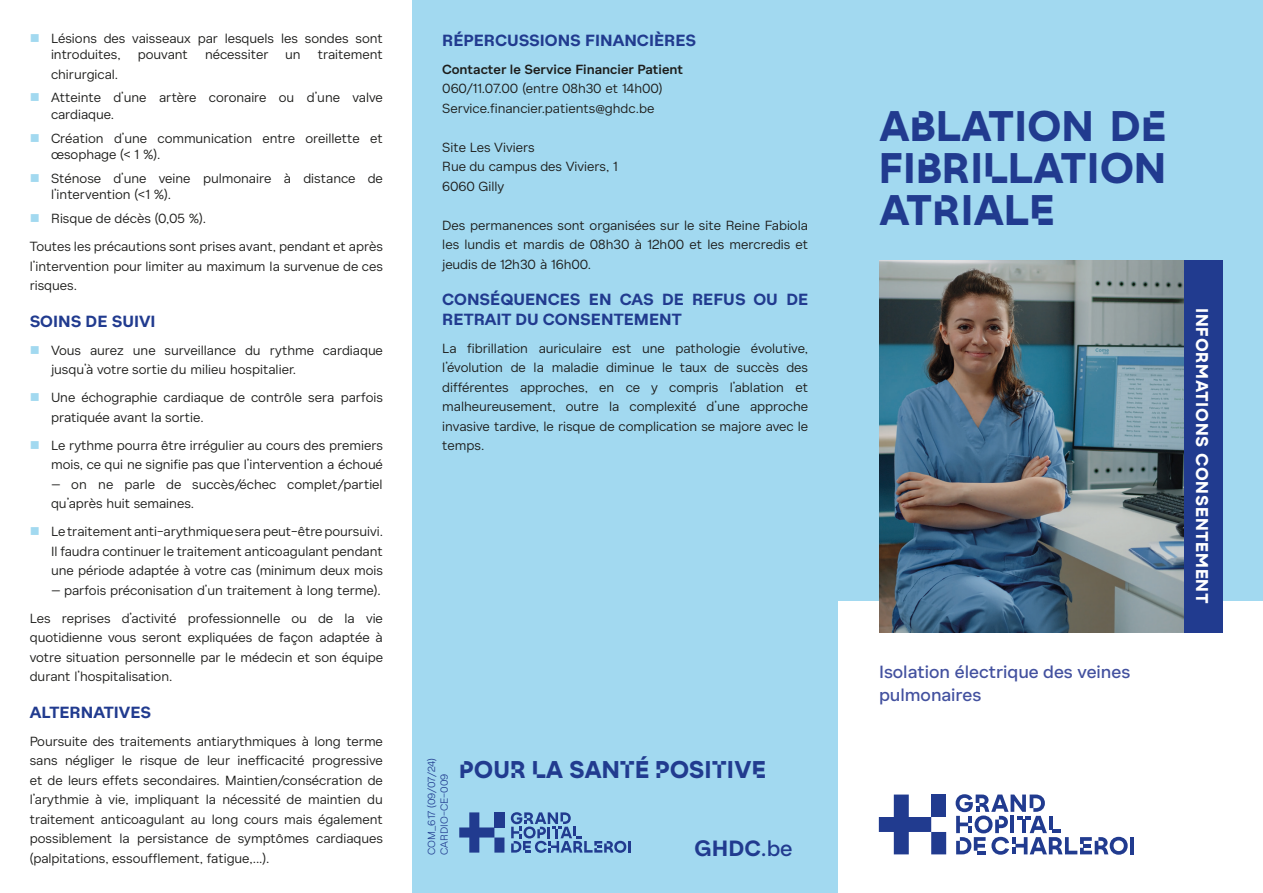
<style>
.page{position:relative;width:1263px;height:893px;background:#fff}
.page>*{position:absolute;margin:0;border:0;box-sizing:border-box;transform-origin:0 0}
.t1{font:45px/42px "Positive";color:#213b8f}
.t2{font:25.5px "Positive";color:#213b8f}
.t3{font:700 22.5px "Sterling";color:#213b8f}
.t4{font:500 18px/22.5px "Sterling";color:#43519f}
.t5{font:18px "Positive";letter-spacing:.04em;color:#fff}
.t6{font:700 16.5px/19.5px "Sterling";color:#213b8f}
.t7{font:13.5px/19.5px "Sterling";color:#1d1d1b}
.t8{font:600 13.5px "Sterling";color:#1d1d1b}
.t9{font:300 10.5px "Sterling";color:#213b8f}
.s1{color:#a2d9f0}
.s2{font-weight:500}
</style>
<div class="page">
<div style="left:412px;top:0;width:426px;height:893px;background:#a2d9f0"></div>
<div style="left:838px;top:0;width:425px;height:600px;background:#a2d9f0"></div>
<div style="left:1184px;top:260px;width:39px;height:373px;background:#213b8f"></div>
<svg style="left:459px;top:812px;width:45px;height:41px"></svg>
<svg style="left:511px;top:812px;width:120px;height:41px"></svg>
<img style="left:879px;top:260px;width:305px;height:373px">
<hr style="left:1130px;top:837px;width:4px;height:17px;background:#213b8f">
<svg style="left:879px;top:794px;width:67px;height:60px"></svg>
<svg style="left:956px;top:794px;width:172px;height:61px"></svg>
<p class="t7" style="left:51px;top:31px;width:333px;line-height:16.5px;text-indent:-21px"><span class="s1">■</span> Lésions des vaisseaux par lesquels les sondes sont introduites,</p>
<p class="t7" style="left:138px;top:46px;width:52px">pouvant</p>
<p class="t7" style="left:205px;top:46px;width:97px">nécessiter un</p>
<p class="t7" style="left:318px;top:46px;width:67px">traitement</p>
<p class="t7" style="left:51px;top:66px;width:69px">chirurgical.</p>
<p class="t7" style="left:51px;top:91px;width:333px;line-height:16.5px;text-indent:-21px"><span class="s1">■</span> Atteinte d’une artère coronaire ou d’une valve cardiaque.</p>
<p class="t7" style="left:51px;top:131px;width:333px;line-height:16.5px;text-indent:-21px"><span class="s1">■</span> Création d’une communication entre oreillette et œsophage (&lt; 1 %).</p>
<p class="t7" style="left:51px;top:172px;width:333px;line-height:16.5px;text-indent:-21px"><span class="s1">■</span> Sténose d’une veine pulmonaire à distance de l’intervention (&lt;1 %).</p>
<p class="t7" style="left:30px;top:210px;width:178px"><span class="s1">■</span> Risque de décès (0,05 %).</p>
<p class="t7" style="left:30px;top:238px;width:355px;text-align:justify">Toutes les précautions sont prises avant, pendant et après l’intervention pour limiter au maximum la survenue de ces risques.</p>
<p class="t6" style="left:30px;top:311px;width:127px">SOINS DE SUIVI</p>
<p class="t7" style="left:51px;top:342px;width:333px;text-indent:-21px"><span class="s1">■</span> Vous aurez une surveillance du rythme cardiaque jusqu’à votre sortie du milieu hospitalier.</p>
<p class="t7" style="left:51px;top:389px;width:333px;text-indent:-21px"><span class="s1">■</span> Une échographie cardiaque de contrôle sera parfois pratiquée avant la sortie.</p>
<p class="t7" style="left:30px;top:437px;width:355px;text-align:right"><span class="s1">■</span> Le rythme pourra être irrégulier au cours des premiers mois, ce qui ne signifie pas que l’intervention a échoué</p>
<p class="t7" style="left:51px;top:476px;width:333px">– on ne parle de succès/échec complet/partiel qu’après huit semaines.</p>
<p class="t7" style="left:51px;top:523px;width:333px;text-align:justify;text-indent:-21px"><span class="s1">■</span> Le traitement anti-arythmique sera peut-être poursuivi.<br>Il faudra continuer le traitement anticoagulant pendant une période adaptée à votre cas (minimum deux mois</p>
<p class="t7" style="left:51px;top:582px;width:331px">– parfois préconisation d’un traitement à long terme).</p>
<p class="t7" style="left:30px;top:610px;width:355px;text-align:justify">Les reprises d’activité professionnelle ou de la vie quotidienne vous seront expliquées de façon adaptée à votre situation personnelle par le médecin et son équipe durant l’hospitalisation.</p>
<p class="t6" style="left:30px;top:702px;width:123px">ALTERNATIVES</p>
<p class="t7" style="left:30px;top:733px;width:355px;text-align:justify">Poursuite des traitements antiarythmiques à long terme sans négliger le risque de leur inefficacité progressive et de leurs effets secondaires. Maintien/consécration de l’arythmie à vie, impliquant la nécessité de maintien du traitement anticoagulant au long cours mais également possiblement la persistance de symptômes cardiaques (palpitations, essoufflement, fatigue,...).</p>
<p class="t6" style="left:442px;top:30px;width:255px">RÉPERCUSSIONS FINANCIÈRES</p>
<p class="t8" style="left:442px;top:61px;width:242px">Contacter le Service Financier Patient</p>
<p class="t7" style="left:442px;top:80px;width:222px">060/11.07.00 (entre 08h30 et 14h00)</p>
<p class="t7" style="left:442px;top:100px;width:214px">Service.financier.patients@ghdc.be</p>
<p class="t7" style="left:442px;top:139px;width:94px">Site Les Viviers</p>
<p class="t7" style="left:442px;top:158px;width:177px">Rue du campus des Viviers, 1</p>
<p class="t7" style="left:442px;top:178px;width:64px">6060 Gilly</p>
<p class="t7" style="left:442px;top:217px;width:367px;text-align:justify">Des permanences sont organisées sur le site Reine Fabiola les lundis et mardis de 08h30 à 12h00 et les mercredis et jeudis de 12h30 à 16h00.</p>
<p class="t6" style="left:442px;top:290px;width:367px">CONSÉQUENCES EN CAS DE REFUS OU DE<br>RETRAIT DU CONSENTEMENT</p>
<p class="t7" style="left:442px;top:340px;width:367px;text-align:justify">La fibrillation auriculaire est une pathologie évolutive, l’évolution de la maladie diminue le taux de succès des différentes approches, en ce y compris l’ablation et malheureusement, outre la complexité d’une approche invasive tardive, le risque de complication se majore avec le temps.</p>
<p class="t9" style="left:426px;top:855px;width:98px;rotate:-90deg">COM_617 (09/07/24)</p>
<p class="t9" style="left:438px;top:855px;width:83px;rotate:-90deg">CARDIO-CE-009</p>
<p class="t2" style="left:459px;top:755px;width:127px">POUR LA SAN</p>
<p class="t2" style="left:620px;top:755px;width:148px">TÉ POSITIVE</p>
<p class="t3" style="left:695px;top:835px;width:100px">GHDC<span class="s2">.be</span></p>
<p class="t1" style="left:879px;top:105px;width:109px">ABLATION</p>
<p class="t1" style="left:1110px;top:105px;width:58px">DE</p>
<p class="t1" style="left:879px;top:147px;width:182px">FI BRI LLATION<br>ATRIALE</p>
<p class="t4" style="left:879px;top:663px;width:253px">Isolation électrique des veines pulmonaires</p>
<p class="t5" style="left:1212px;top:308px;width:297px;rotate:90deg">INFORMATIONS CONSENTEMENT</p>
</div>
